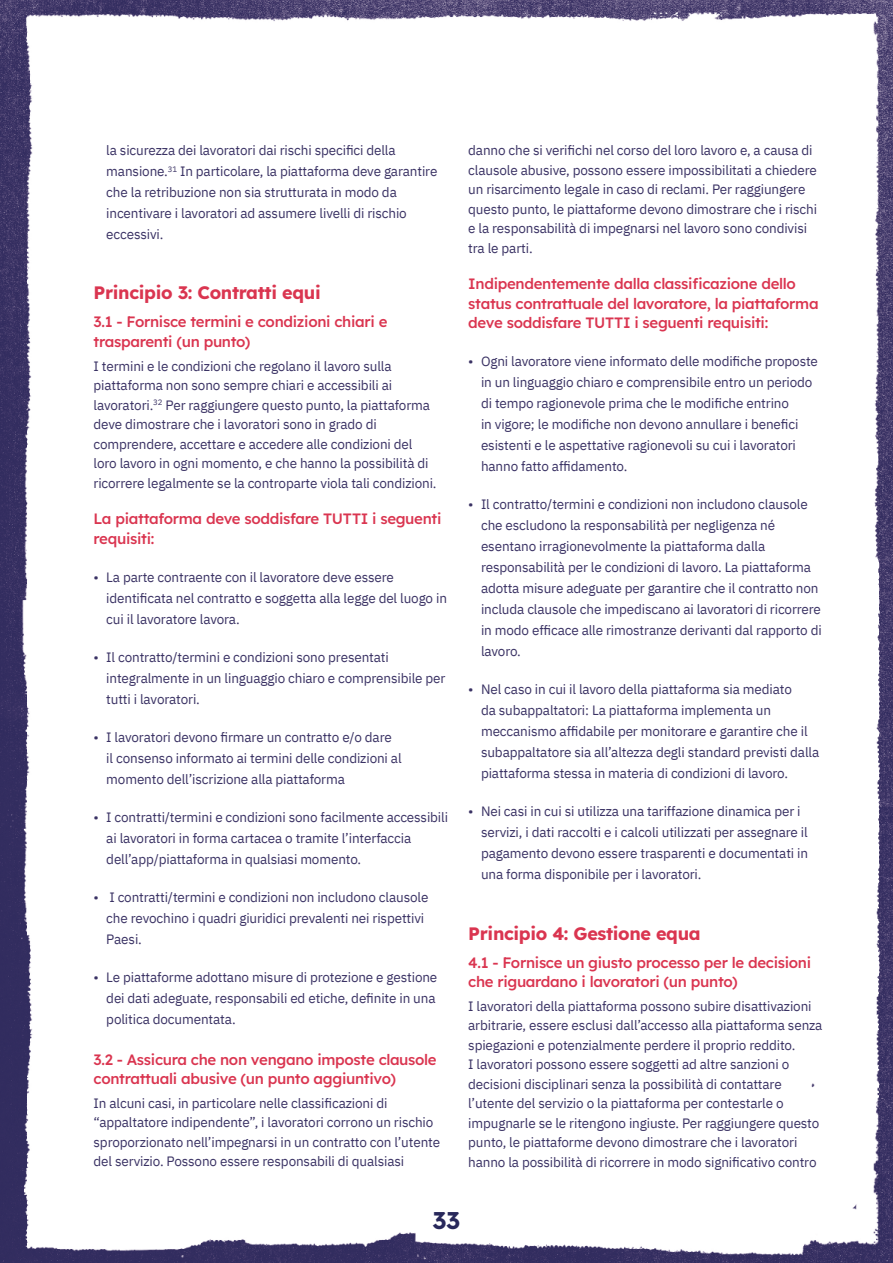
<style>
.page{position:relative;width:893px;height:1263px;background:#fff}
.page>*{position:absolute;margin:0;border:0;box-sizing:border-box;transform-origin:0 0}
.t1{font:700 24px "Lexend";color:#28285b}
.t2{font:700 18px "Lexend";letter-spacing:-.02em;color:#da3550}
.t3{font:500 15px/19.5px "Lexend";letter-spacing:-.02em;color:#da3550}
.t4{font:13.5px/21px "IBM Plex Sans";letter-spacing:-.01em;color:#3a3264}
</style>
<div class="page">
<img style="left:0;top:0;width:893px;height:1263px">
<p class="t4" style="left:106px;top:139px;width:333px">la sicurezza dei lavoratori dai rischi specifici della mansione.<sup>31</sup> In particolare, la piattaforma deve garantire che la retribuzione non sia strutturata in modo da incentivare i lavoratori ad assumere livelli di rischio eccessivi.</p>
<h2 class="t2" style="left:94px;top:279px;width:229px">Principio 3: Contratti equi</h2>
<p class="t3" style="left:94px;top:311px;width:295px">3.1 - Fornisce termini e condizioni chiari e trasparenti (un punto)</p>
<p class="t4" style="left:94px;top:355px;width:345px;line-height:19.5px">I termini e le condizioni che regolano il lavoro sulla piattaforma non sono sempre chiari e accessibili ai lavoratori.<sup>32</sup> Per raggiungere questo punto, la piattaforma deve dimostrare che i lavoratori sono in grado di comprendere, accettare e accedere alle condizioni del loro lavoro in ogni momento, e che hanno la possibilità di ricorrere legalmente se la controparte viola tali condizioni.</p>
<p class="t3" style="left:94px;top:508px;width:349px">La piattaforma deve soddisfare TUTTI i seguenti requisiti:</p>
<p class="t4" style="left:106px;top:565px;width:342px;text-indent:-13px">• La parte contraente con il lavoratore deve essere identificata nel contratto e soggetta alla legge del luogo in cui il lavoratore lavora.</p>
<p class="t4" style="left:106px;top:645px;width:341px;text-indent:-13px">• Il contratto/termini e condizioni sono presentati integralmente in un linguaggio chiaro e comprensibile per tutti i lavoratori.</p>
<p class="t4" style="left:106px;top:725px;width:297px;text-indent:-13px">• I lavoratori devono firmare un contratto e/o dare il consenso informato ai termini delle condizioni al momento dell’iscrizione alla piattaforma</p>
<p class="t4" style="left:106px;top:805px;width:343px;text-indent:-13px">• I contratti/termini e condizioni sono facilmente accessibili ai lavoratori in forma cartacea o tramite l’interfaccia dell’app/piattaforma in qualsiasi momento.</p>
<p class="t4" style="left:106px;top:885px;width:324px;text-indent:-13px">• I contratti/termini e condizioni non includono clausole che revochino i quadri giuridici prevalenti nei rispettivi<br>Paesi.</p>
<p class="t4" style="left:106px;top:965px;width:333px;text-indent:-13px">• Le piattaforme adottano misure di protezione e gestione dei dati adeguate, responsabili ed etiche, definite in una politica documentata.</p>
<p class="t3" style="left:94px;top:1048px;width:345px">3.2 - Assicura che non vengano imposte clausole contrattuali abusive (un punto aggiuntivo)</p>
<p class="t4" style="left:94px;top:1092px;width:348px;line-height:19.5px">In alcuni casi, in particolare nelle classificazioni di “appaltatore indipendente”, i lavoratori corrono un rischio sproporzionato nell’impegnarsi in un contratto con l’utente del servizio. Possono essere responsabili di qualsiasi</p>
<p class="t4" style="left:468px;top:139px;width:350px;line-height:19.5px">danno che si verifichi nel corso del loro lavoro e, a causa di clausole abusive, possono essere impossibilitati a chiedere un risarcimento legale in caso di reclami. Per raggiungere questo punto, le piattaforme devono dimostrare che i rischi e la responsabilità di impegnarsi nel lavoro sono condivisi tra le parti.</p>
<p class="t3" style="left:468px;top:273px;width:352px">Indipendentemente dalla classificazione dello status contrattuale del lavoratore, la piattaforma deve soddisfare TUTTI i seguenti requisiti:</p>
<p class="t4" style="left:481px;top:350px;width:338px;text-indent:-13px">• Ogni lavoratore viene informato delle modifiche proposte in un linguaggio chiaro e comprensibile entro un periodo di tempo ragionevole prima che le modifiche entrino<br>in vigore; le modifiche non devono annullare i benefici esistenti e le aspettative ragionevoli su cui i lavoratori hanno fatto affidamento.</p>
<p class="t4" style="left:481px;top:493px;width:342px;text-indent:-13px">• Il contratto/termini e condizioni non includono clausole che escludono la responsabilità per negligenza né esentano irragionevolmente la piattaforma dalla responsabilità per le condizioni di lavoro. La piattaforma adotta misure adeguate per garantire che il contratto non includa clausole che impediscano ai lavoratori di ricorrere in modo efficace alle rimostranze derivanti dal rapporto di lavoro.</p>
<p class="t4" style="left:481px;top:678px;width:340px;text-indent:-13px">• Nel caso in cui il lavoro della piattaforma sia mediato<br>da subappaltatori: La piattaforma implementa un meccanismo affidabile per monitorare e garantire che il subappaltatore sia all’altezza degli standard previsti dalla piattaforma stessa in materia di condizioni di lavoro.</p>
<p class="t4" style="left:481px;top:800px;width:329px;text-indent:-13px">• Nei casi in cui si utilizza una tariffazione dinamica per i servizi, i dati raccolti e i calcoli utilizzati per assegnare il pagamento devono essere trasparenti e documentati in una forma disponibile per i lavoratori.</p>
<h2 class="t2" style="left:468px;top:919px;width:234px">Principio 4: Gestione equa</h2>
<p class="t3" style="left:468px;top:951px;width:344px">4.1 - Fornisce un giusto processo per le decisioni che riguardano i lavoratori (un punto)</p>
<p class="t4" style="left:468px;top:995px;width:356px;line-height:19.5px">I lavoratori della piattaforma possono subire disattivazioni arbitrarie, essere esclusi dall’accesso alla piattaforma senza spiegazioni e potenzialmente perdere il proprio reddito.<br>I lavoratori possono essere soggetti ad altre sanzioni o decisioni disciplinari senza la possibilità di contattare l’utente del servizio o la piattaforma per contestarle o impugnarle se le ritengono ingiuste. Per raggiungere questo punto, le piattaforme devono dimostrare che i lavoratori hanno la possibilità di ricorrere in modo significativo contro</p>
<h1 class="t1" style="left:433px;top:1202px;width:29px">33</h1>
</div>
